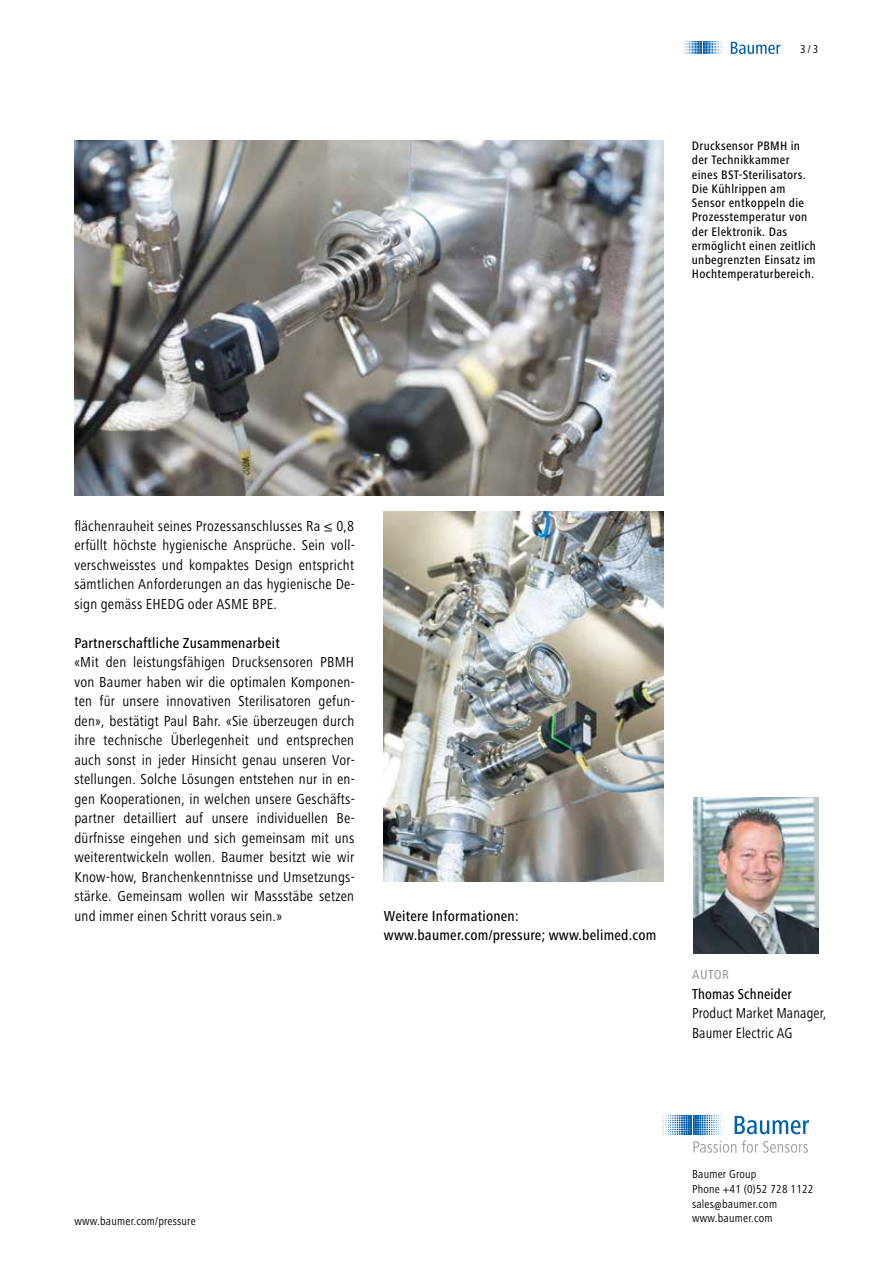
<style>
.page{position:relative;width:893px;height:1263px;background:#fff}
.page>*{position:absolute;margin:0;border:0;box-sizing:border-box;transform-origin:0 0}
.t1{font:condensed 15px/19.5px "Frutiger Next LT";letter-spacing:.015em;color:#000;text-align:justify}
.t2{font:500 condensed 15px/19.5px "Frutiger Next LT";letter-spacing:.015em;color:#000}
.t3{font:condensed 15px/19.5px "Frutiger Next LT";letter-spacing:.015em;color:#000;scale:.96 1}
.t4{font:500 condensed 15px "Frutiger Next LT";letter-spacing:.015em;color:#000;scale:.96 1}
.t5{font:500 condensed 13.5px "Frutiger Next LT";letter-spacing:.04em;color:#9c9c9d}
.t6{font:500 condensed 12.75px/14.2px "Frutiger Next LT";letter-spacing:.025em;color:#000}
.t7{font:condensed 12px/14.7px "Frutiger Next LT";letter-spacing:.02em;color:#000}
</style>
<div class="page">
<svg style="left:731px;top:42px;width:49px;height:12px"></svg>
<svg style="left:683px;top:42px;width:41px;height:12px"></svg>
<svg style="left:735px;top:1116px;width:74px;height:18px"></svg>
<svg style="left:661px;top:1116px;width:63px;height:19px"></svg>
<svg style="left:693px;top:1141px;width:43px;height:12px"></svg>
<svg style="left:742px;top:1140px;width:66px;height:13px"></svg>
<img style="left:74px;top:141px;width:589px;height:354px">
<img style="left:384px;top:511px;width:280px;height:371px">
<img style="left:694px;top:797px;width:125px;height:156px">
<p class="t7" style="left:800px;top:42px;width:20px">3/3</p>
<p class="t6" style="left:692px;top:139px;width:126px">Drucksensor PBMH in der Technikkammer eines BST-Sterilisators.<br>Die Kühlrippen am<br>Sensor entkoppeln die<br>Prozesstemperatur von der Elektronik. Das ermöglicht einen zeitlich unbegrenzten Einsatz im<br>Hochtemperaturbereich.</p>
<p class="t1" style="left:74px;top:516px;width:282px">flächenrauheit seines Prozessanschlusses Ra ≤ 0,8 erfüllt höchste hygienische Ansprüche. Sein voll&shy;verschweisstes und kompaktes Design entspricht sämtlichen Anforderungen an das hygienische De&shy;sign gemäss EHEDG oder ASME BPE.</p>
<p class="t2" style="left:74px;top:633px;width:207px">Partnerschaftliche Zusammenarbeit</p>
<p class="t1" style="left:74px;top:652px;width:282px">«Mit den leistungsfähigen Drucksensoren PBMH von Baumer haben wir die optimalen Komponen&shy;ten für unsere innovativen Sterilisatoren gefun&shy;den», bestätigt Paul Bahr. «Sie überzeugen durch ihre technische Überlegenheit und entsprechen auch sonst in jeder Hinsicht genau unseren Vor&shy;stellungen. Solche Lösungen entstehen nur in en&shy;gen Kooperationen, in welchen unsere Geschäfts&shy;partner detailliert auf unsere individuellen Be&shy;dürfnisse eingehen und sich gemeinsam mit uns weiterentwickeln wollen. Baumer besitzt wie wir Know-how, Branchenkenntnisse und Umsetzungs&shy;stärke. Gemeinsam wollen wir Massstäbe setzen und immer einen Schritt voraus sein.»</p>
<p class="t2" style="left:384px;top:906px;width:274px">Weitere Informationen: www.baumer.com/pressure; www.belimed.com</p>
<p class="t5" style="left:692px;top:967px;width:38px">AUTOR</p>
<p class="t4" style="left:692px;top:985px;width:105px">Thomas Schneider</p>
<p class="t3" style="left:692px;top:1003px;width:141px">Product Market Manager,<br>Baumer Electric AG</p>
<p class="t7" style="left:74px;top:1214px;width:123px">www.baumer.com/pressure</p>
<p class="t7" style="left:692px;top:1167px;width:123px">Baumer Group<br>Phone +41 (0)52 728 1122 sales@baumer.com www.baumer.com</p>
</div>
